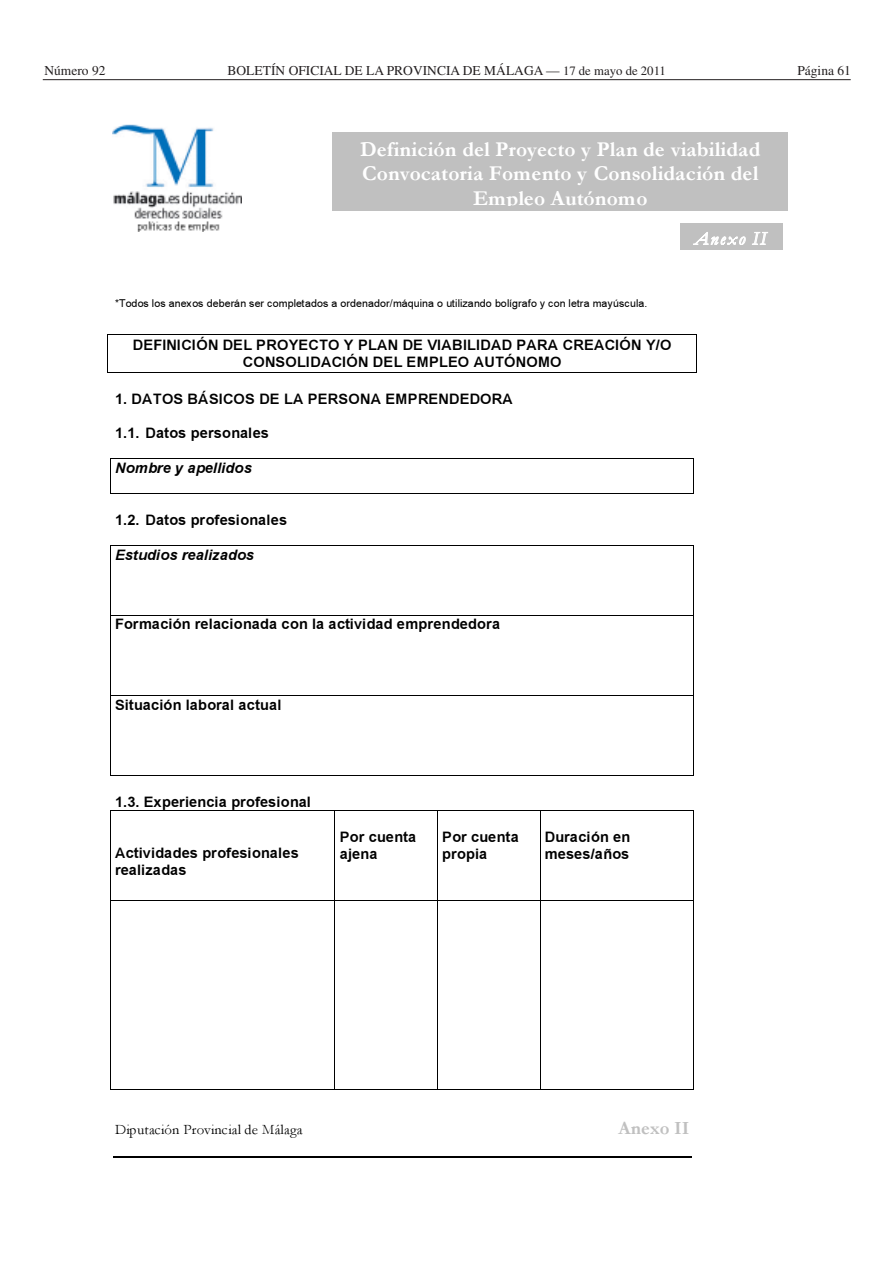
<style>
.page{position:relative;width:893px;height:1263px;background:#fff}
.page>*{position:absolute;margin:0;border:0;box-sizing:border-box;transform-origin:0 0}
.t1{font:21.45px/24.3px "Garamond Bold+T42+TGOWUS";letter-spacing:.005em;color:#fff;text-align:center}
.t2{font:18.75px "Garamond Bold+T42+TGOWUS";color:#c0c0c0}
.t3{font:18.75px "Garamond Italic+T42+MUMSVP";letter-spacing:.085em;color:#fff}
.t4{font:14.55px/16.8px "Arial Bold MT+T42+CJZMZS";letter-spacing:.01em;color:#000}
.t5{font:14.55px "Arial Bold Italic MT+T42+UUDEQN";color:#000}
.t6{font:14.55px "Garamond+T42+VLIUJM";color:#000}
.t7{font:13.5px "Times";color:#231f20}
.t8{font:10.65px "Arial MT+T42+QMFQXA";color:#000}
.s1{font-size:12.75px}
.s2{color:#fff}
</style>
<div class="page">
<hr style="left:43px;top:79px;width:808px;height:1px;background:#231f20">
<img style="left:112px;top:124px;width:129px;height:107px">
<hr style="left:113px;top:1156px;width:578px;height:2px;background:#000">
<div style="left:332px;top:132px;width:455px;height:79px;background:#c0c0c0"></div>
<div style="left:680px;top:223px;width:102px;height:27px;background:#c0c0c0"></div>
<hr style="left:108px;top:334px;width:588px;height:1px;background:#000">
<hr style="left:108px;top:372px;width:588px;height:1px;background:#000">
<svg style="left:107px;top:334px;width:1px;height:39px"></svg>
<svg style="left:696px;top:334px;width:1px;height:39px"></svg>
<hr style="left:110px;top:458px;width:583px;height:1px;background:#000">
<hr style="left:110px;top:459px;width:1px;height:34px;background:#000">
<hr style="left:110px;top:493px;width:583px;height:1px;background:#000">
<hr style="left:693px;top:459px;width:1px;height:34px;background:#000">
<hr style="left:110px;top:545px;width:583px;height:1px;background:#000">
<hr style="left:110px;top:546px;width:1px;height:69px;background:#000">
<hr style="left:693px;top:546px;width:1px;height:69px;background:#000">
<hr style="left:110px;top:615px;width:583px;height:1px;background:#000">
<hr style="left:110px;top:616px;width:1px;height:79px;background:#000">
<hr style="left:693px;top:616px;width:1px;height:79px;background:#000">
<hr style="left:110px;top:695px;width:583px;height:1px;background:#000">
<hr style="left:110px;top:696px;width:1px;height:79px;background:#000">
<hr style="left:110px;top:775px;width:583px;height:1px;background:#000">
<hr style="left:693px;top:696px;width:1px;height:79px;background:#000">
<hr style="left:110px;top:810px;width:224px;height:1px;background:#000">
<hr style="left:335px;top:810px;width:102px;height:1px;background:#000">
<hr style="left:438px;top:810px;width:101px;height:1px;background:#000">
<hr style="left:540px;top:810px;width:153px;height:1px;background:#000">
<hr style="left:110px;top:811px;width:1px;height:89px;background:#000">
<hr style="left:334px;top:811px;width:1px;height:89px;background:#000">
<hr style="left:437px;top:811px;width:1px;height:89px;background:#000">
<hr style="left:539px;top:811px;width:1px;height:89px;background:#000">
<hr style="left:693px;top:811px;width:1px;height:89px;background:#000">
<hr style="left:110px;top:900px;width:224px;height:1px;background:#000">
<hr style="left:335px;top:900px;width:102px;height:1px;background:#000">
<hr style="left:438px;top:900px;width:101px;height:1px;background:#000">
<hr style="left:540px;top:900px;width:153px;height:1px;background:#000">
<hr style="left:110px;top:901px;width:1px;height:188px;background:#000">
<hr style="left:110px;top:1089px;width:224px;height:1px;background:#000">
<hr style="left:334px;top:901px;width:1px;height:188px;background:#000">
<hr style="left:335px;top:1089px;width:102px;height:1px;background:#000">
<hr style="left:437px;top:901px;width:1px;height:188px;background:#000">
<hr style="left:438px;top:1089px;width:101px;height:1px;background:#000">
<hr style="left:539px;top:901px;width:1px;height:188px;background:#000">
<hr style="left:540px;top:1089px;width:153px;height:1px;background:#000">
<hr style="left:693px;top:901px;width:1px;height:188px;background:#000">
<p class="t7" style="left:44px;top:65px;width:63px">Número 92</p>
<p class="t7" style="left:228px;top:65px;width:440px">BOLETÍN OFICIAL DE LA PROVINCIA DE MÁLAGA — <span class="s1">17 de mayo de 2011</span></p>
<p class="t7" style="left:797px;top:65px;width:62px">Página 61<span class="s2">#</span></p>
<h1 class="t1" style="left:360px;top:139px;width:402px">Definición del Proyecto y Plan de viabilidad<br>Convocatoria Fomento y Consolidación del<br>Empleo Autónomo</h1>
<p class="t3" style="left:694px;top:227px;width:73px">Anexo II</p>
<p class="t8" style="left:115px;top:299px;width:534px">*Todos los anexos deberán ser completados a ordenador/máquina o utilizando bolígrafo y con letra mayúscula.</p>
<p class="t4" style="left:133px;top:336px;width:540px;text-align:center">DEFINICIÓN DEL PROYECTO Y PLAN DE VIABILIDAD PARA CREACIÓN Y/O<br>CONSOLIDACIÓN DEL EMPLEO AUTÓNOMO</p>
<p class="t4" style="left:115px;top:390px;width:400px">1. DATOS BÁSICOS DE LA PERSONA EMPRENDEDORA</p>
<p class="t4" style="left:115px;top:424px;width:155px">1.1. Datos personales</p>
<p class="t5" style="left:115px;top:462px;width:138px">Nombre y apellidos</p>
<p class="t4" style="left:115px;top:512px;width:174px">1.2. Datos profesionales</p>
<p class="t5" style="left:115px;top:550px;width:141px">Estudios realizados</p>
<p class="t4" style="left:115px;top:616px;width:387px">Formación relacionada con la actividad emprendedora</p>
<p class="t4" style="left:115px;top:696px;width:168px">Situación laboral actual</p>
<p class="t4" style="left:115px;top:793px;width:197px">1.3. Experiencia profesional</p>
<p class="t4" style="left:115px;top:845px;width:185px">Actividades profesionales realizadas</p>
<p class="t4" style="left:340px;top:829px;width:78px">Por cuenta ajena</p>
<p class="t4" style="left:442px;top:829px;width:78px">Por cuenta propia</p>
<p class="t4" style="left:545px;top:829px;width:87px">Duración en meses/años</p>
<p class="t6" style="left:115px;top:1124px;width:189px">Diputación Provincial de Málaga</p>
<p class="t2" style="left:619px;top:1122px;width:72px">Anexo II</p>
</div>
